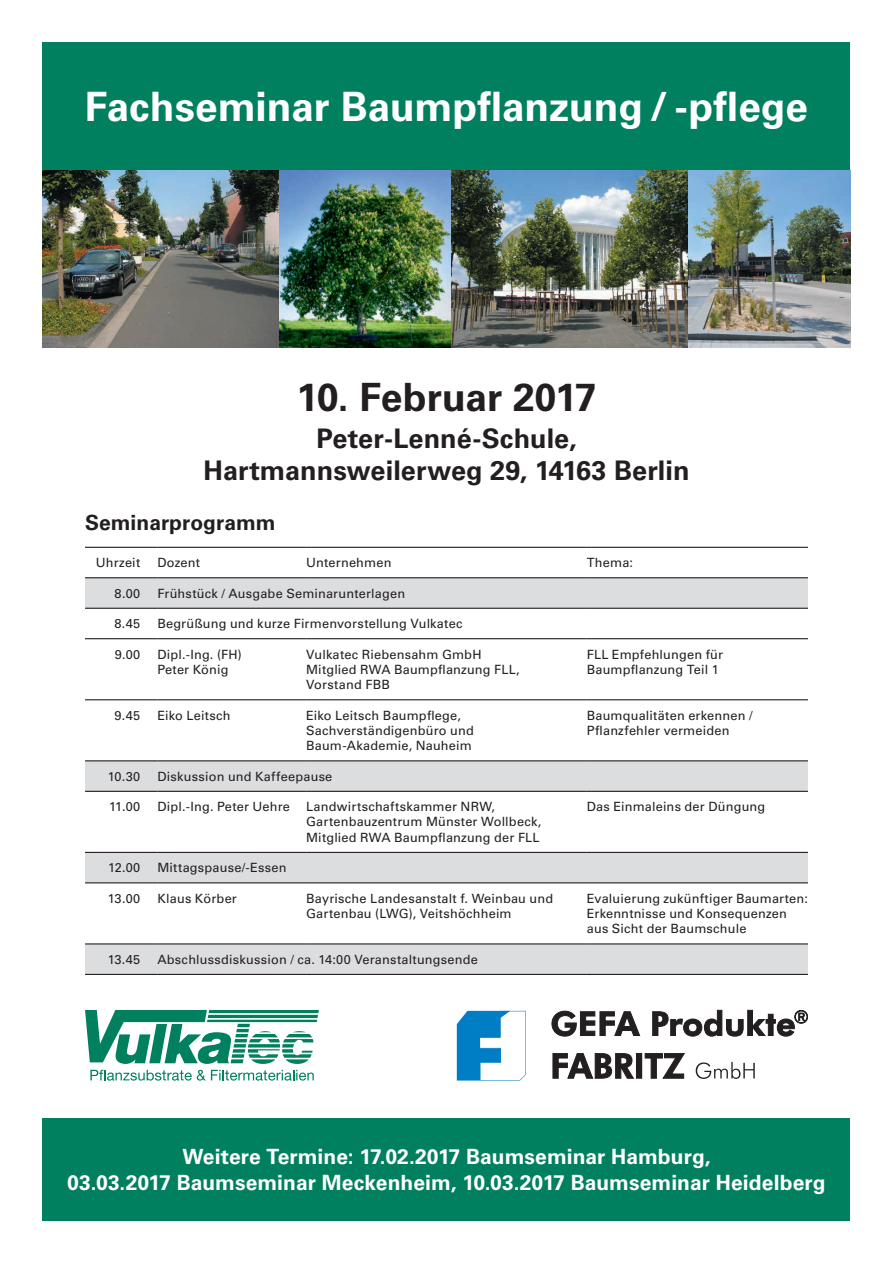
<style>
.page{position:relative;width:893px;height:1263px;background:#fff}
.page>*{position:absolute;margin:0;border:0;box-sizing:border-box;transform-origin:0 0}
.t1{font:700 40.5px "Univers LT";letter-spacing:-.005em;color:#fff}
.t2{font:700 39px "Univers LT";letter-spacing:-.005em;color:#231f20}
.t3{font:700 27px/32.4px "Univers LT";color:#231f20;text-align:center}
.t4{font:700 21px/25.2px "Univers LT";color:#fff;text-align:center}
.t5{font:700 21px "Univers LT";color:#231f20}
.t6{font:12.75px/15.3px "Univers LT";letter-spacing:.015em;color:#231f20}
</style>
<div class="page">
<div style="left:43px;top:43px;width:807px;height:127px;background:#00805f"></div>
<div style="left:43px;top:1118px;width:807px;height:102px;background:#00805f"></div>
<svg style="left:85px;top:578px;width:723px;height:396px"></svg>
<hr style="left:85px;top:547px;width:72px;height:1px;background:#231f20">
<hr style="left:157px;top:547px;width:149px;height:1px;background:#231f20">
<hr style="left:306px;top:547px;width:281px;height:1px;background:#231f20">
<hr style="left:587px;top:547px;width:221px;height:1px;background:#231f20">
<hr style="left:85px;top:577px;width:72px;height:1px;background:#231f20">
<hr style="left:157px;top:577px;width:149px;height:1px;background:#231f20">
<hr style="left:306px;top:577px;width:281px;height:1px;background:#231f20">
<hr style="left:587px;top:577px;width:221px;height:1px;background:#231f20">
<hr style="left:85px;top:608px;width:72px;height:1px;background:#231f20">
<hr style="left:157px;top:608px;width:149px;height:1px;background:#231f20">
<hr style="left:306px;top:608px;width:281px;height:1px;background:#231f20">
<hr style="left:587px;top:608px;width:221px;height:1px;background:#231f20">
<hr style="left:85px;top:638px;width:72px;height:1px;background:#231f20">
<hr style="left:157px;top:638px;width:149px;height:1px;background:#231f20">
<hr style="left:306px;top:638px;width:281px;height:1px;background:#231f20">
<hr style="left:587px;top:638px;width:221px;height:1px;background:#231f20">
<hr style="left:85px;top:699px;width:72px;height:1px;background:#231f20">
<hr style="left:157px;top:699px;width:149px;height:1px;background:#231f20">
<hr style="left:306px;top:699px;width:281px;height:1px;background:#231f20">
<hr style="left:587px;top:699px;width:221px;height:1px;background:#231f20">
<hr style="left:85px;top:760px;width:72px;height:1px;background:#231f20">
<hr style="left:157px;top:760px;width:149px;height:1px;background:#231f20">
<hr style="left:306px;top:760px;width:281px;height:1px;background:#231f20">
<hr style="left:587px;top:760px;width:221px;height:1px;background:#231f20">
<hr style="left:85px;top:791px;width:72px;height:1px;background:#231f20">
<hr style="left:157px;top:791px;width:149px;height:1px;background:#231f20">
<hr style="left:306px;top:791px;width:281px;height:1px;background:#231f20">
<hr style="left:587px;top:791px;width:221px;height:1px;background:#231f20">
<hr style="left:85px;top:852px;width:72px;height:1px;background:#231f20">
<hr style="left:157px;top:852px;width:149px;height:1px;background:#231f20">
<hr style="left:306px;top:852px;width:281px;height:1px;background:#231f20">
<hr style="left:587px;top:852px;width:221px;height:1px;background:#231f20">
<hr style="left:85px;top:882px;width:72px;height:1px;background:#231f20">
<hr style="left:157px;top:882px;width:149px;height:1px;background:#231f20">
<hr style="left:306px;top:882px;width:281px;height:1px;background:#231f20">
<hr style="left:587px;top:882px;width:221px;height:1px;background:#231f20">
<hr style="left:85px;top:943px;width:72px;height:1px;background:#231f20">
<hr style="left:157px;top:943px;width:149px;height:1px;background:#231f20">
<hr style="left:306px;top:943px;width:281px;height:1px;background:#231f20">
<hr style="left:587px;top:943px;width:221px;height:1px;background:#231f20">
<hr style="left:85px;top:974px;width:72px;height:1px;background:#231f20">
<hr style="left:157px;top:974px;width:149px;height:1px;background:#231f20">
<hr style="left:306px;top:974px;width:281px;height:1px;background:#231f20">
<hr style="left:587px;top:974px;width:221px;height:1px;background:#231f20">
<img style="left:43px;top:170px;width:807px;height:178px">
<svg style="left:85px;top:1010px;width:234px;height:54px"></svg>
<svg style="left:90px;top:1070px;width:224px;height:10px"></svg>
<svg style="left:457px;top:1011px;width:69px;height:69px"></svg>
<svg style="left:551px;top:1010px;width:90px;height:27px"></svg>
<svg style="left:552px;top:1053px;width:82px;height:26px"></svg>
<div style="left:636px;top:1053px;width:6px;height:25px;background:#231f20"></div>
<svg style="left:644px;top:1053px;width:41px;height:26px"></svg>
<svg style="left:696px;top:1062px;width:59px;height:17px"></svg>
<svg style="left:652px;top:1010px;width:156px;height:27px"></svg>
<h1 class="t1" style="left:85px;top:83px;width:725px">Fachseminar Baumpflanzung / -pflege</h1>
<h2 class="t2" style="left:297px;top:374px;width:301px">10. Februar 2017</h2>
<h3 class="t3" style="left:203px;top:422px;width:488px">Peter-Lenné-Schule,<br>Hartmannsweilerweg 29, 14163 Berlin</h3>
<h3 class="t5" style="left:85px;top:510px;width:192px">Seminarprogramm</h3>
<p class="t6" style="left:96px;top:555px;width:46px">Uhrzeit</p>
<p class="t6" style="left:157px;top:555px;width:44px">Dozent</p>
<p class="t6" style="left:306px;top:555px;width:87px">Unternehmen</p>
<p class="t6" style="left:587px;top:555px;width:48px">Thema:</p>
<p class="t6" style="left:115px;top:585px;width:27px">8.00</p>
<p class="t6" style="left:157px;top:585px;width:249px">Frühstück / Ausgabe Seminarunterlagen</p>
<p class="t6" style="left:114px;top:616px;width:27px">8.45</p>
<p class="t6" style="left:157px;top:616px;width:307px">Begrüßung und kurze Firmenvorstellung Vulkatec</p>
<p class="t6" style="left:115px;top:646px;width:27px">9.00</p>
<p class="t6" style="left:157px;top:646px;width:86px">Dipl.-Ing. (FH)<br>Peter König</p>
<p class="t6" style="left:306px;top:646px;width:215px">Vulkatec Riebensahm GmbH<br>Mitglied RWA Baumpflanzung FLL,<br>Vorstand FBB</p>
<p class="t6" style="left:587px;top:646px;width:138px">FLL Empfehlungen für<br>Baumpflanzung Teil 1</p>
<p class="t6" style="left:115px;top:707px;width:27px">9.45</p>
<p class="t6" style="left:157px;top:707px;width:75px">Eiko Leitsch</p>
<p class="t6" style="left:306px;top:707px;width:169px">Eiko Leitsch Baumpflege,<br>Sachverständigenbüro und<br>Baum-Akademie, Nauheim</p>
<p class="t6" style="left:587px;top:707px;width:167px">Baumqualitäten erkennen /<br>Pflanzfehler vermeiden</p>
<p class="t6" style="left:108px;top:768px;width:34px">10.30</p>
<p class="t6" style="left:157px;top:768px;width:177px">Diskussion und Kaffeepause</p>
<p class="t6" style="left:109px;top:799px;width:33px">11.00</p>
<p class="t6" style="left:157px;top:799px;width:134px">Dipl.-Ing. Peter Uehre</p>
<p class="t6" style="left:306px;top:799px;width:237px">Landwirtschaftskammer NRW,<br>Gartenbauzentrum Münster Wollbeck,<br>Mitglied RWA Baumpflanzung der FLL</p>
<p class="t6" style="left:587px;top:799px;width:180px">Das Einmaleins der Düngung</p>
<p class="t6" style="left:108px;top:860px;width:34px">12.00</p>
<p class="t6" style="left:157px;top:860px;width:131px">Mittagspause/-Essen</p>
<p class="t6" style="left:108px;top:890px;width:34px">13.00</p>
<p class="t6" style="left:157px;top:890px;width:81px">Klaus Körber</p>
<p class="t6" style="left:306px;top:890px;width:249px">Bayrische Landesanstalt f. Weinbau und<br>Gartenbau (LWG), Veitshöchheim</p>
<p class="t6" style="left:587px;top:890px;width:223px">Evaluierung zukünftiger Baumarten:<br>Erkenntnisse und Konsequenzen aus Sicht der Baumschule</p>
<p class="t6" style="left:108px;top:952px;width:34px">13.45</p>
<p class="t6" style="left:157px;top:952px;width:322px">Abschlussdiskussion / ca. 14:00 Veranstaltungsende</p>
<h3 class="t4" style="left:67px;top:1144px;width:760px">Weitere Termine: 17.02.2017 Baumseminar Hamburg,<br>03.03.2017 Baumseminar Meckenheim, 10.03.2017 Baumseminar Heidelberg</h3>
</div>
